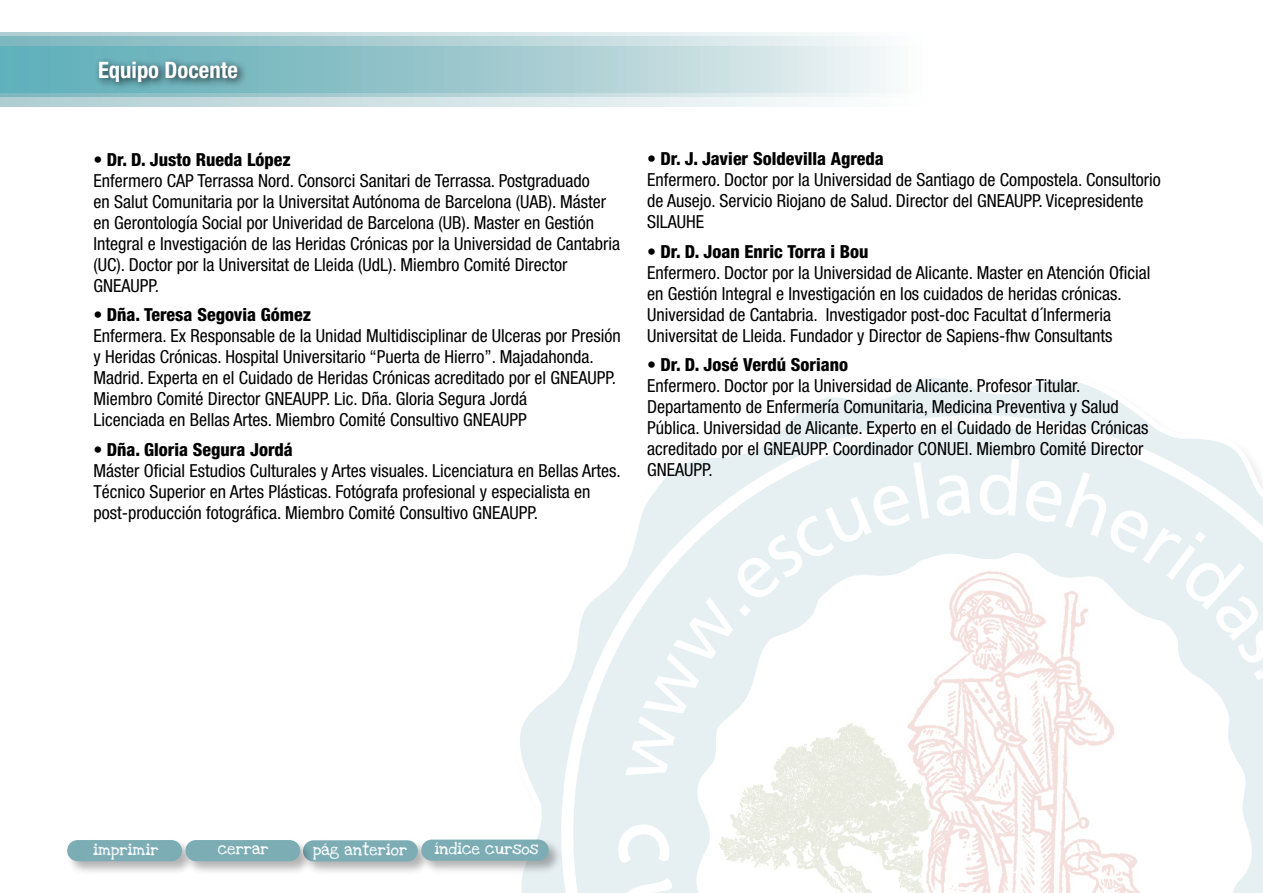
<style>
.page{position:relative;width:1263px;height:893px;background:#fff}
.page>*{position:absolute;margin:0;border:0;box-sizing:border-box;transform-origin:0 0}
.t1{font:700 condensed 22.65px "Helvetica Neue LT";color:#fff}
.t2{font:condensed 18px/21px "Helvetica Neue LT";color:#000}
.t3{font:16.5px "Love Ya Like A Sister";color:#fff}
.s1{font-weight:800}
</style>
<div class="page">
<svg style="left:520px;top:378px;width:610px;height:515px"></svg>
<svg style="left:555px;top:409px;width:598px;height:484px"></svg>
<svg style="left:565px;top:427px;width:698px;height:466px"></svg>
<svg style="left:682px;top:539px;width:578px;height:354px"></svg>
<svg style="left:618px;top:822px;width:63px;height:71px"></svg>
<img style="left:712px;top:708px;width:223px;height:185px">
<svg style="left:625px;top:462px;width:304px;height:313px"></svg>
<svg style="left:936px;top:474px;width:34px;height:43px"></svg>
<svg style="left:979px;top:459px;width:284px;height:221px"></svg>
<svg style="left:0;top:96px;width:871px;height:10px;background:#d0e2e5"></svg>
<div style="left:0;top:36px;width:926px;height:60px;background:linear-gradient(to right,#78b3bb,#f8f9f9)"></div>
<svg style="left:0;top:33px;width:926px;height:60px;background:#aed2d6"></svg>
<div style="left:94px;top:56px;width:154px;height:36px;background:#000;opacity:.75"></div>
<div style="left:302px;top:839px;width:130px;height:37px;background:#000;opacity:.3"></div>
<div style="left:303px;top:840px;width:115px;height:21px;background:#7cacb4;border-radius:11px"></div>
<div style="left:420px;top:838px;width:143px;height:37px;background:#000;opacity:.3"></div>
<div style="left:421px;top:840px;width:128px;height:21px;background:#7cacb4;border-radius:11px"></div>
<div style="left:66px;top:838px;width:130px;height:38px;background:#000;opacity:.3"></div>
<div style="left:67px;top:840px;width:115px;height:21px;background:#7cacb4;border-radius:11px"></div>
<div style="left:184px;top:838px;width:131px;height:38px;background:#000;opacity:.3"></div>
<div style="left:185px;top:840px;width:115px;height:21px;background:#7cacb4;border-radius:11px"></div>
<p class="t1" style="left:98px;top:56px;width:141px">Equipo Docente</p>
<p class="t2" style="left:94px;top:149px;width:528px">• <span class="s1">Dr. D. Justo Rueda López<br></span>Enfermero CAP Terrassa Nord. Consorci Sanitari de Terrassa. Postgraduado<br>en Salut Comunitaria por la Universitat Autónoma de Barcelona (UAB). Máster en Gerontología Social por Univeridad de Barcelona (UB). Master en Gestión Integral e Investigación de las Heridas Crónicas por la Universidad de Cantabria (UC). Doctor por la Universitat de Lleida (UdL). Miembro Comité Director GNEAUPP.</p>
<p class="t2" style="left:94px;top:304px;width:529px">• <span class="s1">Dña. Teresa Segovia Gómez<br></span>Enfermera. Ex Responsable de la Unidad Multidisciplinar de Ulceras por Presión y Heridas Crónicas. Hospital Universitario “Puerta de Hierro”. Majadahonda.<br>Madrid. Experta en el Cuidado de Heridas Crónicas acreditado por el GNEAUPP.<br>Miembro Comité Director GNEAUPP. Lic. Dña. Gloria Segura Jordá<br>Licenciada en Bellas Artes. Miembro Comité Consultivo GNEAUPP</p>
<p class="t2" style="left:94px;top:439px;width:529px">• <span class="s1">Dña. Gloria Segura Jordá<br></span>Máster Oficial Estudios Culturales y Artes visuales. Licenciatura en Bellas Artes.<br>Técnico Superior en Artes Plásticas. Fotógrafa profesional y especialista en post-producción fotográfica. Miembro Comité Consultivo GNEAUPP.</p>
<p class="t2" style="left:647px;top:148px;width:515px">• <span class="s1">Dr. J. Javier Soldevilla Agreda<br></span>Enfermero. Doctor por la Universidad de Santiago de Compostela. Consultorio de Ausejo. Servicio Riojano de Salud. Director del GNEAUPP. Vicepresidente SILAUHE</p>
<p class="t2" style="left:647px;top:241px;width:505px">• <span class="s1">Dr. D. Joan Enric Torra i Bou<br></span>Enfermero. Doctor por la Universidad de Alicante. Master en Atención Oficial en Gestión Integral e Investigación en los cuidados de heridas crónicas.<br>Universidad de Cantabria. Investigador post-doc Facultat d´Infermeria Universitat de Lleida. Fundador y Director de Sapiens-fhw Consultants</p>
<p class="t2" style="left:647px;top:354px;width:503px">• <span class="s1">Dr. D. José Verdú Soriano<br></span>Enfermero. Doctor por la Universidad de Alicante. Profesor Titular.<br>Departamento de Enfermería Comunitaria, Medicina Preventiva y Salud Pública. Universidad de Alicante. Experto en el Cuidado de Heridas Crónicas acreditado por el GNEAUPP. Coordinador CONUEI. Miembro Comité Director GNEAUPP.</p>
<p class="t3" style="left:93px;top:840px;width:67px">imprimir</p>
<p class="t3" style="left:218px;top:839px;width:52px">cerrar</p>
<p class="t3" style="left:313px;top:840px;width:96px">pág anterior</p>
<p class="t3" style="left:434px;top:839px;width:106px">índice cursos</p>
</div>
